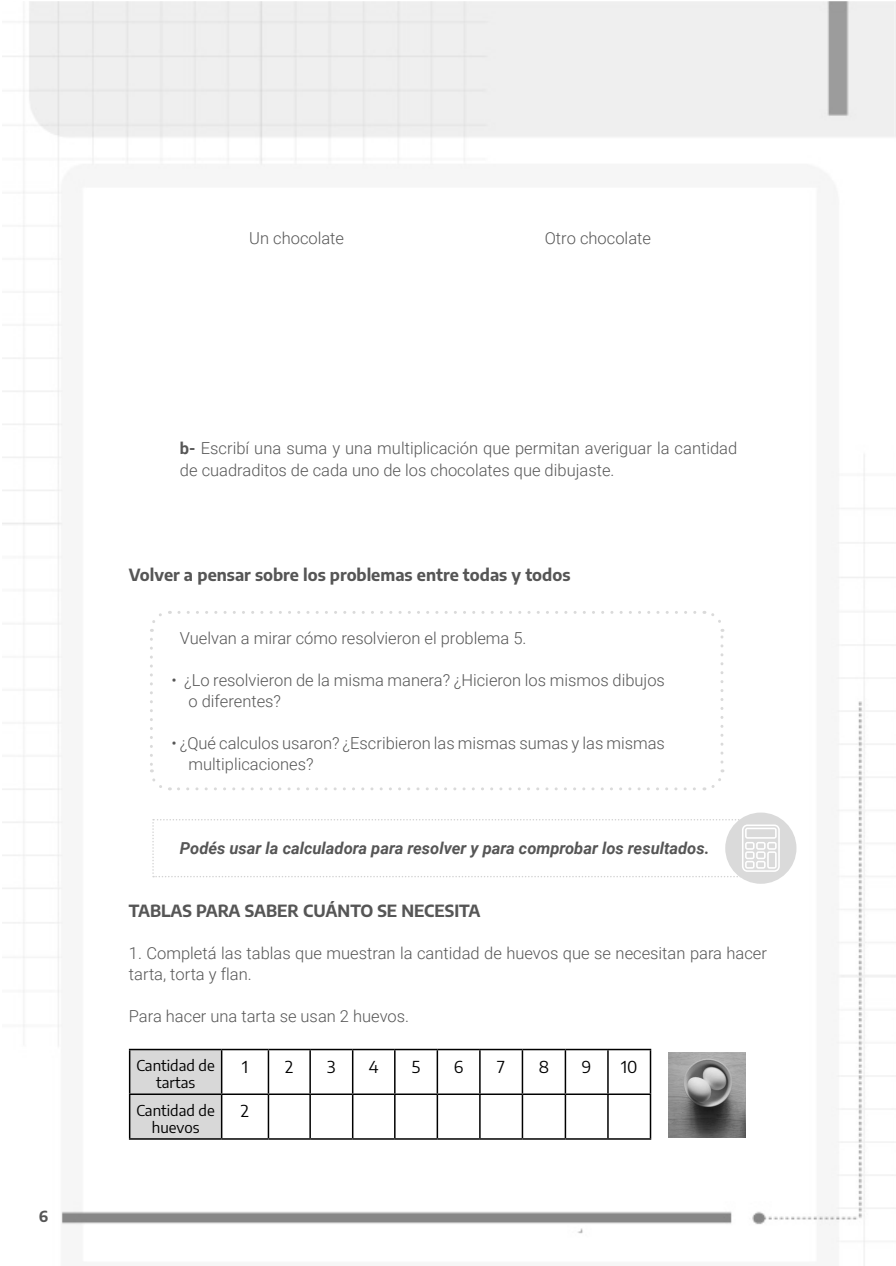
<style>
.page{position:relative;width:896px;height:1266px;background:#fff}
.page>*{position:absolute;margin:0;border:0;box-sizing:border-box;transform-origin:0 0}
.recuedros{font:300 16.5px/21px "Roboto";color:#565656}
.Actividades2{font:300 16.5px/21px "Roboto";color:#565656}
.viñetas_o_citas_lite{font:300 16.5px/21px "Roboto";color:#565656}
.Título_2{font:700 16.5px "Encode Sans";color:#565656}
.viñetas_o_citas_lite-2{font:italic 700 16.5px "Roboto";color:#565656}
.Normal1{font:16.5px "Encode Sans";color:#000}
.Normal1-2{font:15px/17.2px "Encode Sans";color:#000;text-align:center}
.t1{font:700 15px "Encode Sans";color:#565656}
.s1{font-weight:700}
</style>
<div class="page">
<img style="left:3px;top:1px;width:892px;height:1264px">
<div style="left:130px;top:1050px;width:91px;height:88px;background:#d8d8d8"></div>
<hr style="left:129px;top:1048px;width:93px;height:2px;background:#000">
<hr style="left:129px;top:1050px;width:1px;height:43px;background:#000">
<hr style="left:222px;top:1048px;width:46px;height:2px;background:#000">
<hr style="left:221px;top:1050px;width:1px;height:43px;background:#000">
<hr style="left:268px;top:1048px;width:42px;height:2px;background:#000">
<hr style="left:268px;top:1050px;width:1px;height:43px;background:#000">
<hr style="left:310px;top:1048px;width:42px;height:2px;background:#000">
<hr style="left:309px;top:1050px;width:2px;height:43px;background:#000">
<hr style="left:352px;top:1048px;width:43px;height:2px;background:#000">
<hr style="left:352px;top:1050px;width:1px;height:43px;background:#000">
<hr style="left:395px;top:1048px;width:42px;height:2px;background:#000">
<hr style="left:394px;top:1050px;width:1px;height:43px;background:#000">
<hr style="left:437px;top:1048px;width:43px;height:2px;background:#000">
<hr style="left:436px;top:1050px;width:2px;height:43px;background:#000">
<hr style="left:480px;top:1048px;width:42px;height:2px;background:#000">
<hr style="left:479px;top:1050px;width:1px;height:43px;background:#000">
<hr style="left:522px;top:1048px;width:43px;height:2px;background:#000">
<hr style="left:521px;top:1050px;width:2px;height:43px;background:#000">
<hr style="left:565px;top:1048px;width:43px;height:2px;background:#000">
<hr style="left:564px;top:1050px;width:2px;height:43px;background:#000">
<hr style="left:608px;top:1048px;width:43px;height:2px;background:#000">
<hr style="left:607px;top:1050px;width:1px;height:43px;background:#000">
<hr style="left:649px;top:1050px;width:2px;height:43px;background:#000">
<hr style="left:129px;top:1093px;width:93px;height:1px;background:#000">
<hr style="left:129px;top:1094px;width:1px;height:44px;background:#000">
<hr style="left:222px;top:1093px;width:46px;height:1px;background:#000">
<hr style="left:221px;top:1094px;width:1px;height:44px;background:#000">
<hr style="left:268px;top:1093px;width:42px;height:1px;background:#000">
<hr style="left:268px;top:1094px;width:1px;height:44px;background:#000">
<hr style="left:310px;top:1093px;width:42px;height:1px;background:#000">
<hr style="left:309px;top:1094px;width:2px;height:44px;background:#000">
<hr style="left:352px;top:1093px;width:43px;height:1px;background:#000">
<hr style="left:352px;top:1094px;width:1px;height:44px;background:#000">
<hr style="left:395px;top:1093px;width:42px;height:1px;background:#000">
<hr style="left:394px;top:1094px;width:1px;height:44px;background:#000">
<hr style="left:437px;top:1093px;width:43px;height:1px;background:#000">
<hr style="left:436px;top:1094px;width:2px;height:44px;background:#000">
<hr style="left:480px;top:1093px;width:42px;height:1px;background:#000">
<hr style="left:479px;top:1094px;width:1px;height:44px;background:#000">
<hr style="left:522px;top:1093px;width:43px;height:1px;background:#000">
<hr style="left:521px;top:1094px;width:2px;height:44px;background:#000">
<hr style="left:565px;top:1093px;width:43px;height:1px;background:#000">
<hr style="left:564px;top:1094px;width:2px;height:44px;background:#000">
<hr style="left:608px;top:1093px;width:43px;height:1px;background:#000">
<hr style="left:607px;top:1094px;width:1px;height:44px;background:#000">
<hr style="left:649px;top:1094px;width:2px;height:44px;background:#000">
<hr style="left:129px;top:1138px;width:93px;height:1px;background:#000">
<hr style="left:222px;top:1138px;width:46px;height:1px;background:#000">
<hr style="left:268px;top:1138px;width:42px;height:1px;background:#000">
<hr style="left:310px;top:1138px;width:42px;height:1px;background:#000">
<hr style="left:352px;top:1138px;width:43px;height:1px;background:#000">
<hr style="left:395px;top:1138px;width:42px;height:1px;background:#000">
<hr style="left:437px;top:1138px;width:43px;height:1px;background:#000">
<hr style="left:480px;top:1138px;width:42px;height:1px;background:#000">
<hr style="left:522px;top:1138px;width:43px;height:1px;background:#000">
<hr style="left:565px;top:1138px;width:43px;height:1px;background:#000">
<hr style="left:608px;top:1138px;width:43px;height:1px;background:#000">
<div style="left:725px;top:812px;width:71px;height:71px;background:#dadada;border-radius:50%"></div>
<svg style="left:152px;top:819px;width:627px;height:58px"></svg>
<img style="left:668px;top:1052px;width:77px;height:85px">
<svg style="left:150px;top:639px;width:20px;height:153px"></svg>
<svg style="left:178px;top:769px;width:547px;height:21px"></svg>
<svg style="left:704px;top:609px;width:19px;height:153px"></svg>
<svg style="left:148px;top:610px;width:546px;height:22px"></svg>
<p class="t1" style="left:39px;top:1205px;width:11px">6</p>
<p class="Actividades2" style="left:249px;top:227px;width:96px">Un chocolate</p>
<p class="Actividades2" style="left:544px;top:227px;width:108px">Otro chocolate</p>
<p class="viñetas_o_citas_lite" style="left:180px;top:437px;width:558px"><span class="s1">b-</span> Escribí una suma y una multiplicación que permitan averiguar la cantidad de cuadraditos de cada uno de los chocolates que dibujaste.</p>
<p class="Título_2" style="left:129px;top:562px;width:443px">Volver a pensar sobre los problemas entre todas y todos</p>
<p class="recuedros" style="left:180px;top:626px;width:348px">Vuelvan a mirar cómo resolvieron el problema 5.</p>
<p class="recuedros" style="left:188px;top:668px;width:478px;text-indent:-17px">• ¿Lo resolvieron de la misma manera? ¿Hicieron los mismos dibujos o diferentes?</p>
<p class="recuedros" style="left:188px;top:731px;width:478px;text-indent:-17px">• ¿Qué calculos usaron? ¿Escribieron las mismas sumas y las mismas multiplicaciones?</p>
<p class="viñetas_o_citas_lite-2" style="left:180px;top:836px;width:531px">Podés usar la calculadora para resolver y para comprobar los resultados.</p>
<p class="Título_2" style="left:129px;top:898px;width:353px">TABLAS PARA SABER CUÁNTO SE NECESITA</p>
<p class="Actividades2" style="left:129px;top:941px;width:639px">1. Completá las tablas que muestran la cantidad de huevos que se necesitan para hacer tarta, torta y flan.</p>
<p class="Actividades2" style="left:129px;top:1004px;width:281px">Para hacer una tarta se usan 2 huevos.</p>
<p class="Normal1-2" style="left:136px;top:1056px;width:80px">Cantidad de tartas</p>
<p class="Normal1" style="left:242px;top:1054px;width:8px">1</p>
<p class="Normal1" style="left:285px;top:1054px;width:10px">2</p>
<p class="Normal1" style="left:327px;top:1054px;width:10px">3</p>
<p class="Normal1" style="left:369px;top:1054px;width:11px">4</p>
<p class="Normal1" style="left:412px;top:1054px;width:10px">5</p>
<p class="Normal1" style="left:454px;top:1054px;width:11px">6</p>
<p class="Normal1" style="left:497px;top:1054px;width:9px">7</p>
<p class="Normal1" style="left:538px;top:1054px;width:12px">8</p>
<p class="Normal1" style="left:582px;top:1054px;width:11px">9</p>
<p class="Normal1" style="left:621px;top:1054px;width:18px">10</p>
<p class="Normal1-2" style="left:136px;top:1100px;width:80px">Cantidad de huevos</p>
<p class="Normal1" style="left:241px;top:1099px;width:10px">2</p>
</div>
